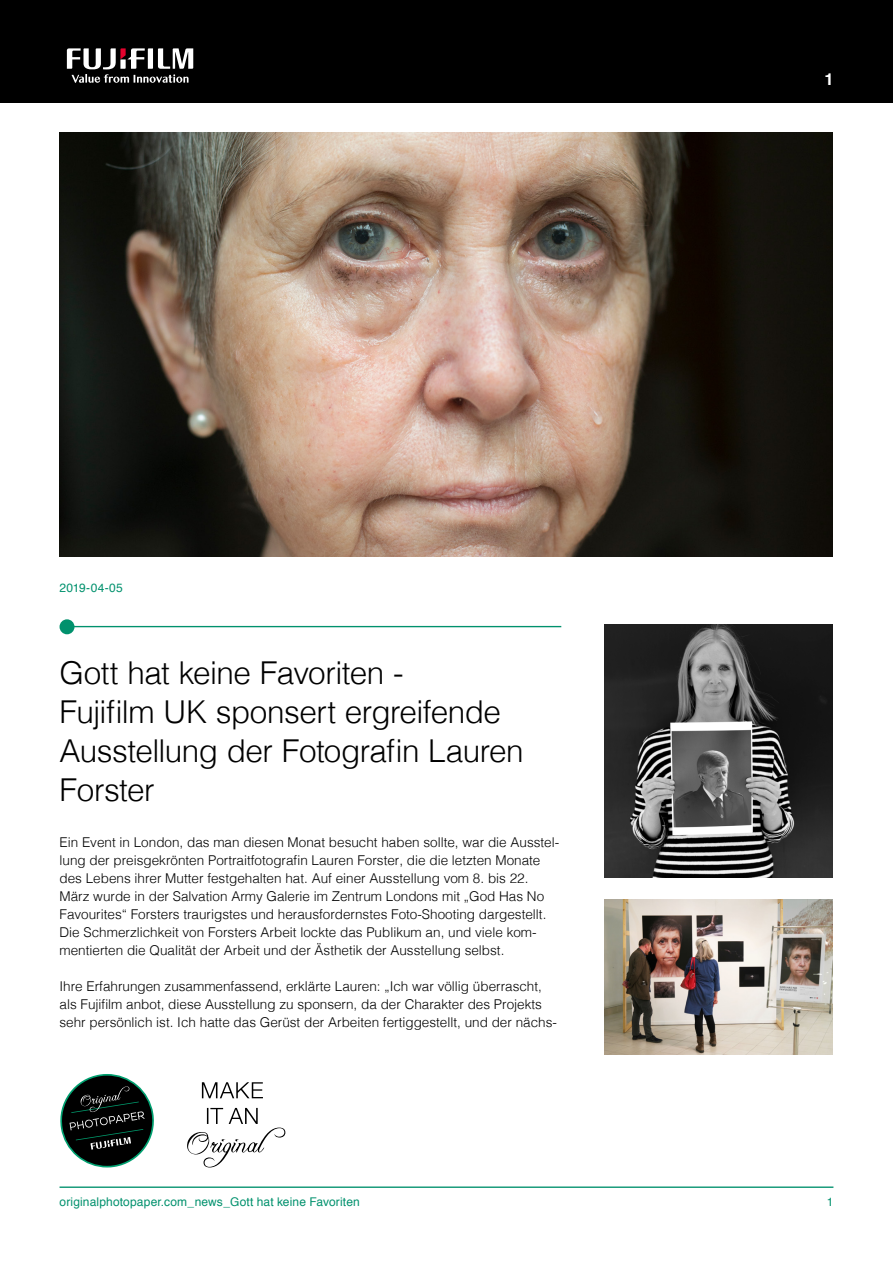
<style>
.page{position:relative;width:893px;height:1263px;background:#fff}
.page>*{position:absolute;margin:0;border:0;box-sizing:border-box;transform-origin:0 0}
.t1{font:300 31.5px/39px "Helvetica";letter-spacing:-.015em;color:#000}
.t2{font:700 16.5px "Helvetica";color:#fff}
.t3{font:300 13.5px/18px "Helvetica";color:#000}
.t4{font:12px "Helvetica";letter-spacing:.01em;color:#01916d}
</style>
<div class="page">
<div style="left:0;top:0;width:893px;height:102px;background:#000"></div>
<svg style="left:67px;top:48px;width:126px;height:35px"></svg>
<svg style="left:60px;top:1074px;width:94px;height:94px"></svg>
<svg style="left:202px;top:1082px;width:61px;height:16px"></svg>
<svg style="left:187px;top:1108px;width:98px;height:59px"></svg>
<hr style="left:60px;top:1186px;width:773px;height:2px;background:#01916d">
<img style="left:60px;top:132px;width:773px;height:425px">
<hr style="left:61px;top:626px;width:500px;height:1px;background:#01916d">
<div style="left:60px;top:619px;width:14px;height:15px;background:#01916d;border-radius:50%"></div>
<img style="left:605px;top:625px;width:228px;height:252px">
<img style="left:605px;top:899px;width:228px;height:156px">
<p class="t4" style="left:60px;top:578px;width:65px">2019-04-05</p>
<h1 class="t1" style="left:60px;top:651px;width:466px">Gott hat keine Favoriten -<br>Fujifilm UK sponsert ergreifende<br>Ausstellung der Fotografin Lauren<br>Forster</h1>
<p class="t3" style="left:60px;top:833px;width:501px">Ein Event in London, das man diesen Monat besucht haben sollte, war die Ausstel&shy;lung der preisgekrönten Portraitfotografin Lauren Forster, die die letzten Monate des Lebens ihrer Mutter festgehalten hat. Auf einer Ausstellung vom 8. bis 22.<br>März wurde in der Salvation Army Galerie im Zentrum Londons mit „God Has No Favourites“ Forsters traurigstes und herausfordernstes Foto-Shooting dargestellt.<br>Die Schmerzlichkeit von Forsters Arbeit lockte das Publikum an, und viele kom&shy;mentierten die Qualität der Arbeit und der Ästhetik der Ausstellung selbst.</p>
<p class="t3" style="left:60px;top:977px;width:499px">Ihre Erfahrungen zusammenfassend, erklärte Lauren: „Ich war völlig überrascht, als Fujifilm anbot, diese Ausstellung zu sponsern, da der Charakter des Projekts sehr persönlich ist. Ich hatte das Gerüst der Arbeiten fertiggestellt, und der nächs-</p>
<p class="t4" style="left:60px;top:1192px;width:302px">originalphotopaper.com_news_Gott hat keine Favoriten</p>
<p class="t2" style="left:825px;top:66px;width:11px">1</p>
<p class="t4" style="left:827px;top:1192px;width:8px">1</p>
</div>
